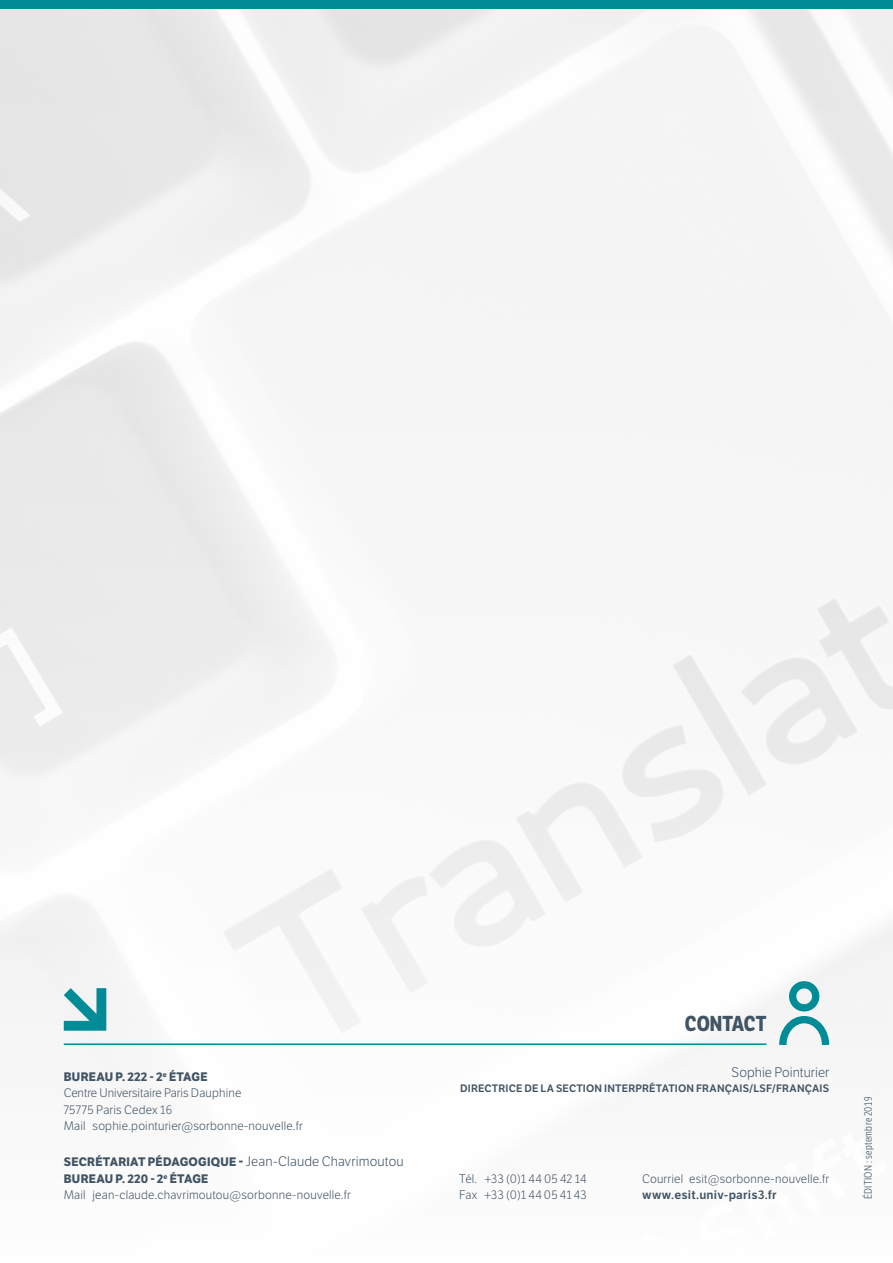
<style>
.page{position:relative;width:893px;height:1263px;background:#fff}
.page>*{position:absolute;margin:0;border:0;box-sizing:border-box;transform-origin:0 0}
.t1{font:700 21px "LFT Etica Condensed";color:#415464}
.t2{font:300 13.5px "LFT Etica";letter-spacing:.005em;color:#415464}
.t3{font:300 12px/16.5px "LFT Etica";letter-spacing:.015em;color:#415464}
.t4{font:12px "LFT Etica SB";letter-spacing:.02em;color:#415464}
.t5{font:10.5px "LFT Etica SB";letter-spacing:.015em;color:#415464}
.t6{font:300 10.5px "LFT Etica Condensed";letter-spacing:.03em;color:#415464}
.s1{font-weight:700}
.s2{font-weight:700;font-size:12px}
</style>
<div class="page">
<img style="left:0;top:9px;width:893px;height:1041px">
<div style="left:0;top:0;width:893px;height:9px;background:#008c96"></div>
<hr style="left:64px;top:1043px;width:702px;height:2px;background:#008c96">
<svg style="left:64px;top:988px;width:42px;height:43px"></svg>
<div style="left:789px;top:981px;width:30px;height:30px;border:7px solid #008c96;border-radius:50%"></div>
<svg style="left:775px;top:1012px;width:58px;height:38px"></svg>
<h1 class="t1" style="left:685px;top:1010px;width:83px">CONTACT</h1>
<p class="t2" style="left:732px;top:1064px;width:99px">Sophie Pointurier</p>
<p class="t5" style="left:460px;top:1081px;width:371px">DIRECTRICE DE LA SECTION INTERPRÉTATION FRANÇAIS/LSF/FRANÇAIS</p>
<p class="t3" style="left:64px;top:1068px;width:241px"><span class="s1">BUREAU P. 222 - 2</span><sup>e</sup> <span class="s1">ÉTAGE<br></span>Centre Universitaire Paris Dauphine<br>75775 Paris Cedex 16<br>Mail sophie.pointurier@sorbonne-nouvelle.fr</p>
<p class="t2" style="left:64px;top:1154px;width:341px"><span class="s2">SECRÉTARIAT PÉDAGOGIQUE</span> <span class="s1">-</span> Jean-Claude Chavrimoutou</p>
<p class="t3" style="left:64px;top:1170px;width:289px"><span class="s1">BUREAU P. 220 - 2</span><sup>e</sup> <span class="s1">ÉTAGE<br></span>Mail jean-claude.chavrimoutou@sorbonne-nouvelle.fr</p>
<p class="t3" style="left:459px;top:1170px;width:129px">Tél. +33 (0)1 44 05 42 14<br>Fax +33 (0)1 44 05 41 43</p>
<p class="t3" style="left:642px;top:1170px;width:189px">Courriel esit@sorbonne-nouvelle.fr</p>
<p class="t4" style="left:642px;top:1188px;width:136px">www.esit.univ-paris3.fr</p>
<p class="t6" style="left:862px;top:1199px;width:104px;rotate:-90deg">ÉDITION : septembre 2019</p>
</div>
